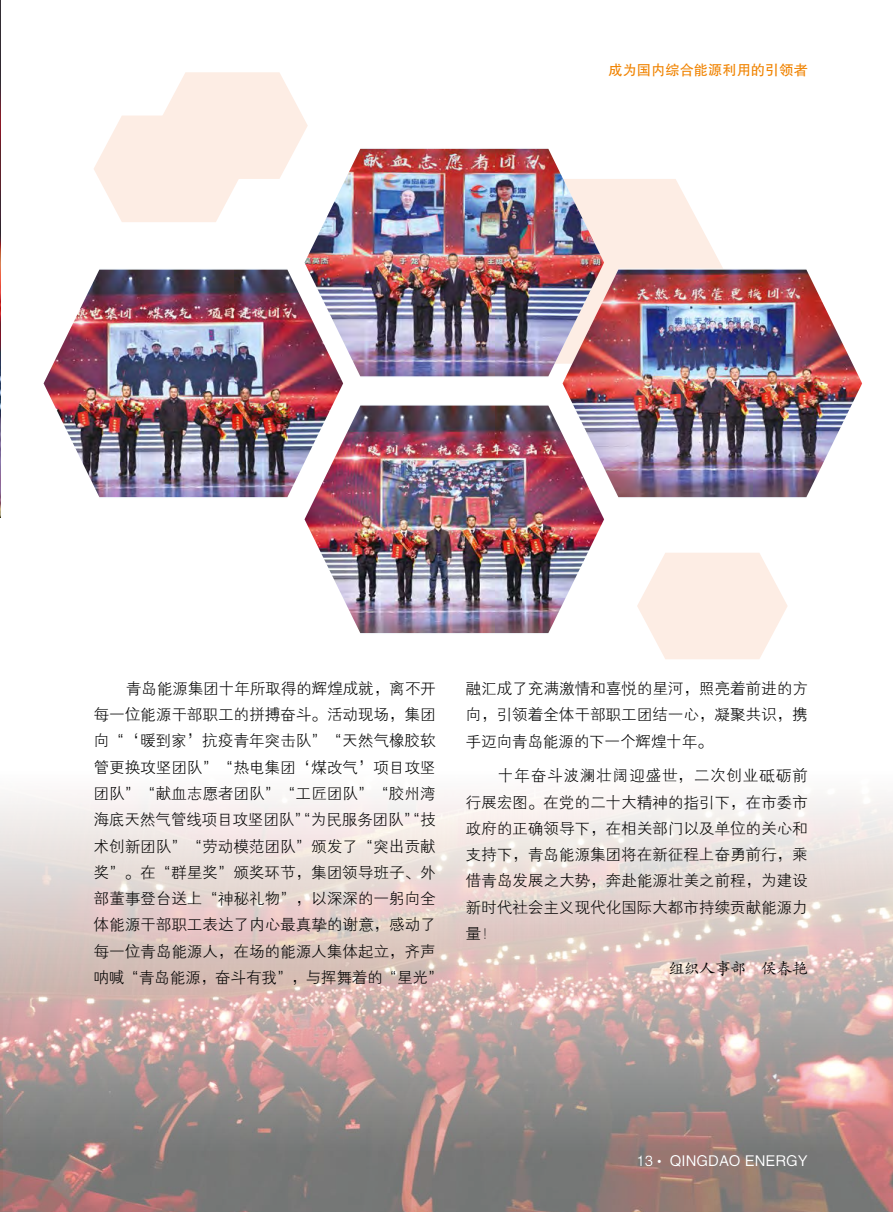
<style>
.page{position:relative;width:893px;height:1212px;background:#fff}
.page>*{position:absolute;margin:0;border:0;box-sizing:border-box;transform-origin:0 0}
.t1{font:15.75px/26.2px "FZXH1 JW GB1 0";letter-spacing:-.01em;color:#000;text-align:justify}
.t2{font:15.75px "FZKTJW GB1 0";letter-spacing:-.02em;color:#000}
.t3{font:15px "FZHTJW GB1 0";color:#fff}
.t4{font:14.25px "FZHTJW GB1 0";color:#f08300}
</style>
<div class="page">
<svg style="left:604px;top:179px;width:119px;height:90px;fill:#fdede4"></svg>
<img style="left:0;top:796px;width:893px;height:416px">
<img style="left:0;top:0;width:1px;height:517px">
<img style="left:305px;top:149px;width:299px;height:227px">
<img style="left:305px;top:406px;width:299px;height:227px">
<img style="left:44px;top:270px;width:299px;height:227px">
<img style="left:563px;top:270px;width:299px;height:227px">
<svg style="left:637px;top:553px;width:151px;height:106px"></svg>
<svg style="left:94px;top:72px;width:214px;height:150px"></svg>
<p class="t4" style="left:608px;top:62px;width:201px">成为国内综合能源利用的引领者</p>
<p class="t1" style="left:94px;top:676px;width:352px;text-align:left;text-indent:32px">青岛能源集团十年所取得的辉煌成就，离不开每一位能源干部职工的拼搏奋斗。活动现场，集团向“‘暖到家’抗疫青年突击队”“天然气橡胶软管更换攻坚团队”“热电集团‘煤改气’项目攻坚团队”“献血志愿者团队”“工匠团队”“胶州湾海底天然气管线项目攻坚团队”“为民服务团队”“技术创新团队”“劳动模范团队”颁发了“突出贡献奖”。在“群星奖”颁奖环节，集团领导班子、外部董事登台送上“神秘礼物”，以深深的一躬向全体能源干部职工表达了内心最真挚的谢意，感动了每一位青岛能源人，在场的能源人集体起立，齐声呐喊“青岛能源，奋斗有我”，与挥舞着的“星光”</p>
<p class="t1" style="left:466px;top:676px;width:344px">融汇成了充满激情和喜悦的星河，照亮着前进的方向，引领着全体干部职工团结一心，凝聚共识，携手迈向青岛能源的下一个辉煌十年。</p>
<p class="t1" style="left:466px;top:763px;width:344px;text-indent:32px">十年奋斗波澜壮阔迎盛世，二次创业砥砺前行展宏图。在党的二十大精神的指引下，在市委市政府的正确领导下，在相关部门以及单位的关心和支持下，青岛能源集团将在新征程上奋勇前行，乘借青岛发展之大势，奔赴能源壮美之前程，为建设新时代社会主义现代化国际大都市持续贡献能源力量！</p>
<p class="t2" style="left:669px;top:960px;width:141px">组织人事部　侯春艳</p>
<p class="t3" style="left:636px;top:1153px;width:173px">13 <sup>●</sup> QINGDAO ENERGY</p>
</div>
